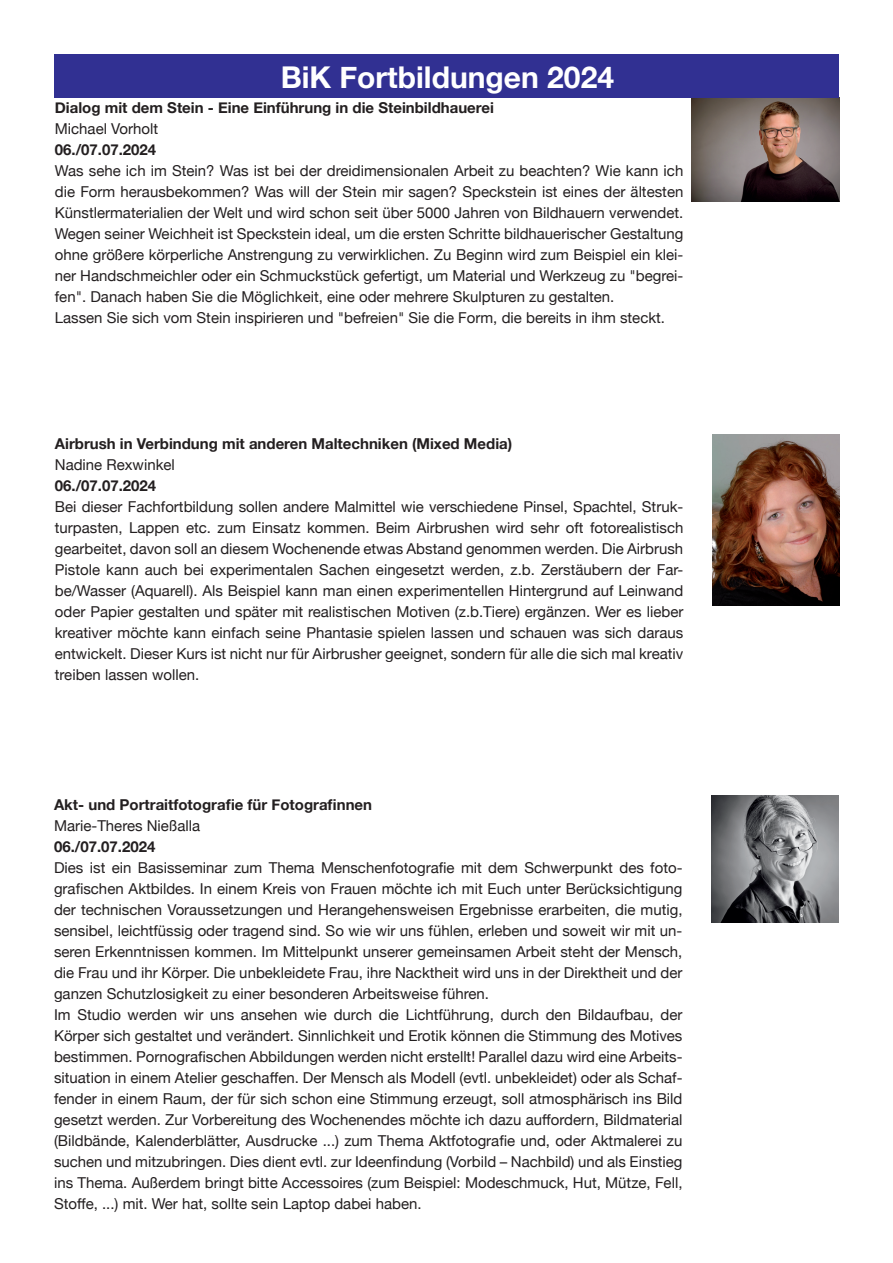
<style>
.page{position:relative;width:893px;height:1263px;background:#fff}
.page>*{position:absolute;margin:0;border:0;box-sizing:border-box;transform-origin:0 0}
.t1{font:700 30px "Helvetica Neue";color:#fff}
.t2{font:15px/21px "Helvetica Neue";color:#231f20}
.t3{font:700 15px "Helvetica Neue";color:#231f20}
</style>
<div class="page">
<img style="left:711px;top:795px;width:128px;height:128px">
<img style="left:691px;top:98px;width:149px;height:104px">
<img style="left:712px;top:435px;width:128px;height:171px">
<div style="left:54px;top:54px;width:785px;height:44px;background:#313092"></div>
<h1 class="t1" style="left:281px;top:53px;width:335px">BiK Fortbildungen 2024</h1>
<p class="t3" style="left:55px;top:96px;width:441px">Dialog mit dem Stein - Eine Einführung in die Steinbildhauerei</p>
<p class="t2" style="left:55px;top:119px;width:105px">Michael Vorholt</p>
<p class="t3" style="left:55px;top:138px;width:103px">06./07.07.2024</p>
<p class="t2" style="left:55px;top:161px;width:630px">Was sehe ich im Stein? Was ist bei der dreidimensionalen Arbeit zu beachten? Wie kann ich die Form herausbekommen? Was will der Stein mir sagen? Speckstein ist eines der ältesten Künstlermaterialien der Welt und wird schon seit über 5000 Jahren von Bildhauern verwendet.<br>Wegen seiner Weichheit ist Speckstein ideal, um die ersten Schritte bildhauerischer Gestaltung ohne größere körperliche Anstrengung zu verwirklichen. Zu Beginn wird zum Beispiel ein klei&shy;ner Handschmeichler oder ein Schmuckstück gefertigt, um Material und Werkzeug zu "begrei&shy;fen". Danach haben Sie die Möglichkeit, eine oder mehrere Skulpturen zu gestalten.<br>Lassen Sie sich vom Stein inspirieren und "befreien" Sie die Form, die bereits in ihm steckt.</p>
<p class="t3" style="left:55px;top:432px;width:459px">Airbrush in Verbindung mit anderen Maltechniken (Mixed Media)</p>
<p class="t2" style="left:55px;top:455px;width:121px">Nadine Rexwinkel</p>
<p class="t3" style="left:55px;top:474px;width:103px">06./07.07.2024</p>
<p class="t2" style="left:55px;top:497px;width:630px;text-align:justify">Bei dieser Fachfortbildung sollen andere Malmittel wie verschiedene Pinsel, Spachtel, Struk&shy;turpasten, Lappen etc. zum Einsatz kommen. Beim Airbrushen wird sehr oft fotorealistisch gearbeitet, davon soll an diesem Wochenende etwas Abstand genommen werden. Die Airbrush Pistole kann auch bei experimentalen Sachen eingesetzt werden, z.b. Zerstäubern der Far&shy;be/Wasser (Aquarell). Als Beispiel kann man einen experimentellen Hintergrund auf Leinwand oder Papier gestalten und später mit realistischen Motiven (z.b.Tiere) ergänzen. Wer es lieber kreativer möchte kann einfach seine Phantasie spielen lassen und schauen was sich daraus entwickelt. Dieser Kurs ist nicht nur für Airbrusher geeignet, sondern für alle die sich mal kreativ treiben lassen wollen.</p>
<p class="t3" style="left:54px;top:793px;width:320px">Akt- und Portraitfotografie für Fotografinnen</p>
<p class="t2" style="left:54px;top:816px;width:148px">Marie-Theres Nießalla</p>
<p class="t3" style="left:54px;top:835px;width:103px">06./07.07.2024</p>
<p class="t2" style="left:54px;top:858px;width:630px">Dies ist ein Basisseminar zum Thema Menschenfotografie mit dem Schwerpunkt des foto&shy;grafischen Aktbildes. In einem Kreis von Frauen möchte ich mit Euch unter Berücksichtigung der technischen Voraussetzungen und Herangehensweisen Ergebnisse erarbeiten, die mutig, sensibel, leichtfüssig oder tragend sind. So wie wir uns fühlen, erleben und soweit wir mit un&shy;seren Erkenntnissen kommen. Im Mittelpunkt unserer gemeinsamen Arbeit steht der Mensch, die Frau und ihr Körper. Die unbekleidete Frau, ihre Nacktheit wird uns in der Direktheit und der ganzen Schutzlosigkeit zu einer besonderen Arbeitsweise führen.<br>Im Studio werden wir uns ansehen wie durch die Lichtführung, durch den Bildaufbau, der Körper sich gestaltet und verändert. Sinnlichkeit und Erotik können die Stimmung des Motives bestimmen. Pornografischen Abbildungen werden nicht erstellt! Parallel dazu wird eine Arbeits&shy;situation in einem Atelier geschaffen. Der Mensch als Modell (evtl. unbekleidet) oder als Schaf&shy;fender in einem Raum, der für sich schon eine Stimmung erzeugt, soll atmosphärisch ins Bild gesetzt werden. Zur Vorbereitung des Wochenendes möchte ich dazu auffordern, Bildmaterial (Bildbände, Kalenderblätter, Ausdrucke ...) zum Thema Aktfotografie und, oder Aktmalerei zu suchen und mitzubringen. Dies dient evtl. zur Ideenfindung (Vorbild – Nachbild) und als Einstieg ins Thema. Außerdem bringt bitte Accessoires (zum Beispiel: Modeschmuck, Hut, Mütze, Fell, Stoffe, ...) mit. Wer hat, sollte sein Laptop dabei haben.</p>
</div>
